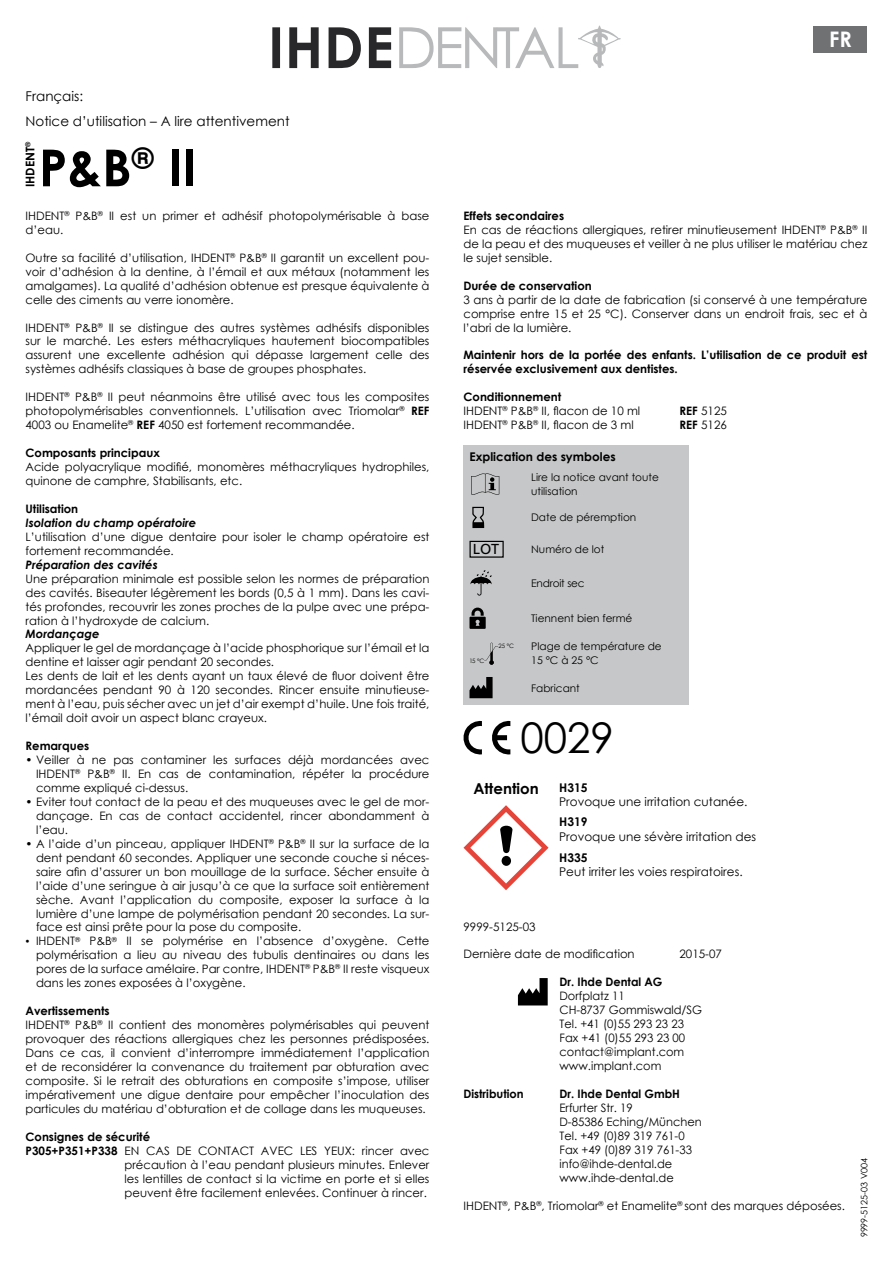
<style>
.page{position:relative;width:893px;height:1263px;background:#fff}
.page>*{position:absolute;margin:0;border:0;box-sizing:border-box;transform-origin:0 0}
.t1{font:700 51px "Century Gothic";color:#000}
.t2{font:42.15px "Century Gothic";color:#000}
.t3{font:700 21.45px "Century Gothic";color:#fff}
.t4{font:700 15px "Century Gothic";color:#000}
.t5{font:14.4px "Frutiger LT Std";color:#000}
.t6{font:13.5px/25.5px "Century Gothic";color:#000}
.t7{font:12px "Century Gothic";color:#000}
.t8{font:700 12px "Century Gothic";color:#000}
.t9{font:11.7px/14px "Century Gothic";color:#000}
.t10{font:700 11.7px/14px "Century Gothic";color:#000}
.t11{font:italic 700 11.7px "Century Gothic";color:#000}
.t12{font:10.5px/13.5px "Century Gothic";color:#000}
.t13{font:10.5px "Century Gothic";letter-spacing:-.02em;color:#000}
.t14{font:9px "Century Gothic";color:#000}
.t15{font:700 7.05px "Century Gothic";color:#000}
.t16{font:6px "Century Gothic";color:#000}
.s1{font-weight:700}
.s2{font-family:"Times New Roman"}
</style>
<div class="page">
<svg style="left:399px;top:26px;width:222px;height:42px"></svg>
<svg style="left:272px;top:27px;width:119px;height:41px"></svg>
<div style="left:463px;top:445px;width:226px;height:260px;background:#c6c7c8"></div>
<svg style="left:471px;top:473px;width:28px;height:22px"></svg>
<svg style="left:472px;top:507px;width:12px;height:21px"></svg>
<div style="left:469px;top:541px;width:35px;height:17px;border:1px solid #000"></div>
<svg style="left:470px;top:570px;width:22px;height:26px"></svg>
<svg style="left:469px;top:608px;width:17px;height:21px"></svg>
<svg style="left:484px;top:643px;width:14px;height:22px"></svg>
<svg style="left:469px;top:677px;width:24px;height:21px"></svg>
<svg style="left:518px;top:978px;width:30px;height:27px"></svg>
<div style="left:813px;top:26px;width:54px;height:27px;background:#707172"></div>
<svg style="left:463px;top:805px;width:86px;height:85px"></svg>
<svg style="left:463px;top:721px;width:19px;height:33px"></svg>
<svg style="left:492px;top:721px;width:18px;height:33px"></svg>
<p class="t6" style="left:26px;top:83px;width:266px">Français:<br>Notice d’utilisation – A lire attentivement</p>
<p class="t15" style="left:23px;top:147px;width:7px;rotate:-90deg">®</p>
<p class="t8" style="left:21px;top:187px;width:42px;rotate:-90deg">IHDENT</p>
<h1 class="t1" style="left:39px;top:129px;width:159px">P&amp;B<sup>®</sup> II</h1>
<p class="t9" style="left:26px;top:209px;width:405px">IHDENT<sup>®</sup> P&amp;B<sup>®</sup> II est un primer et adhésif photopolymérisable à base d’eau.</p>
<p class="t9" style="left:26px;top:250px;width:405px;text-align:justify">Outre sa facilité d’utilisation, IHDENT<sup>®</sup> P&amp;B<sup>®</sup> II garantit un excellent pou&shy;voir d’adhésion à la dentine, à l’émail et aux métaux (notamment les amalgames). La qualité d’adhésion obtenue est presque équivalente à celle des ciments au verre ionomère.</p>
<p class="t9" style="left:26px;top:320px;width:405px;text-align:justify">IHDENT<sup>®</sup> P&amp;B<sup>®</sup> II se distingue des autres systèmes adhésifs disponibles sur le marché. Les esters méthacryliques hautement biocompatibles assurent une excellente adhésion qui dépasse largement celle des systèmes adhésifs classiques à base de groupes phosphates.</p>
<p class="t9" style="left:26px;top:390px;width:405px;text-align:justify">IHDENT<sup>®</sup> P&amp;B<sup>®</sup> II peut néanmoins être utilisé avec tous les composites photopolymérisables conventionnels. L’utilisation avec Triomolar<sup>®</sup> <span class="s1">REF </span>4003 ou Enamelite<sup>®</sup> <span class="s1">REF</span> 4050 est fortement recommandée.</p>
<p class="t10" style="left:26px;top:445px;width:136px">Composants principaux</p>
<p class="t9" style="left:26px;top:460px;width:405px">Acide polyacrylique modifié, monomères méthacryliques hydrophiles, quinone de camphre, Stabilisants, etc.</p>
<p class="t10" style="left:26px;top:501px;width:54px">Utilisation</p>
<p class="t11" style="left:26px;top:514px;width:172px">Isolation du champ opératoire</p>
<p class="t9" style="left:26px;top:529px;width:405px">L’utilisation d’une digue dentaire pour isoler le champ opératoire est fortement recommandée.</p>
<p class="t11" style="left:26px;top:556px;width:134px">Préparation des cavités</p>
<p class="t9" style="left:26px;top:571px;width:405px;text-align:justify">Une préparation minimale est possible selon les normes de préparation des cavités. Biseauter légèrement les bords (0,5 à 1 mm). Dans les cavi&shy;tés profondes, recouvrir les zones proches de la pulpe avec une prépa&shy;ration à l’hydroxyde de calcium.</p>
<p class="t11" style="left:26px;top:625px;width:76px">Mordançage</p>
<p class="t9" style="left:26px;top:641px;width:405px">Appliquer le gel de mordançage à l’acide phosphorique sur l’émail et la dentine et laisser agir pendant 20 secondes.<br>Les dents de lait et les dents ayant un taux élevé de fluor doivent être mordancées pendant 90 à 120 secondes. Rincer ensuite minutieuse&shy;ment à l’eau, puis sécher avec un jet d’air exempt d’huile. Une fois traité, l’émail doit avoir un aspect blanc crayeux.</p>
<p class="t10" style="left:26px;top:738px;width:65px">Remarques</p>
<p class="t9" style="left:36px;top:753px;width:395px;text-align:justify;text-indent:-10px">• Veiller à ne pas contaminer les surfaces déjà mordancées avec IHDENT<sup>®</sup> P&amp;B<sup>®</sup> II. En cas de contamination, répéter la procédure comme expliqué ci-dessus.</p>
<p class="t9" style="left:36px;top:794px;width:395px;text-align:justify;text-indent:-10px">• Eviter tout contact de la peau et des muqueuses avec le gel de mor&shy;dançage. En cas de contact accidentel, rincer abondamment à l’eau.</p>
<p class="t9" style="left:36px;top:836px;width:395px;text-align:justify;text-indent:-10px">• A l’aide d’un pinceau, appliquer IHDENT<sup>®</sup> P&amp;B<sup>®</sup> II sur la surface de la dent pendant 60 secondes. Appliquer une seconde couche si néces&shy;saire afin d’assurer un bon mouillage de la surface. Sécher ensuite à l’aide d’une seringue à air jusqu’à ce que la surface soit entièrement sèche. Avant l’application du composite, exposer la surface à la lumière d’une lampe de polymérisation pendant 20 secondes. La sur&shy;face est ainsi prête pour la pose du composite.</p>
<p class="t9" style="left:36px;top:934px;width:395px;text-align:justify;text-indent:-10px"><span class="s2">•</span> IHDENT<sup>®</sup> P&amp;B<sup>®</sup> II se polymérise en l’absence d’oxygène. Cette polymérisation a lieu au niveau des tubulis dentinaires ou dans les pores de la surface amélaire. Par contre, IHDENT<sup>®</sup> P&amp;B<sup>®</sup> II reste visqueux dans les zones exposées à l’oxygène.</p>
<p class="t9" style="left:26px;top:1004px;width:405px"><span class="s1">Avertissements<br></span>IHDENT<sup>®</sup> P&amp;B<sup>®</sup> II contient des monomères polymérisables qui peuvent provoquer des réactions allergiques chez les personnes prédisposées.<br>Dans ce cas, il convient d’interrompre immédiatement l’application et de reconsidérer la convenance du traitement par obturation avec composite. Si le retrait des obturations en composite s’impose, utiliser impérativement une digue dentaire pour empêcher l’inoculation des particules du matériau d’obturation et de collage dans les muqueuses.</p>
<p class="t10" style="left:26px;top:1129px;width:126px">Consignes de sécurité</p>
<p class="t9" style="left:26px;top:1143px;width:405px"><span class="s1">P305+P351+P338</span> EN CAS DE CONTACT AVEC LES YEUX: rincer avec</p>
<p class="t9" style="left:125px;top:1157px;width:306px">précaution à l’eau pendant plusieurs minutes. Enlever</p>
<p class="t9" style="left:125px;top:1171px;width:306px">les lentilles de contact si la victime en porte et si elles</p>
<p class="t9" style="left:125px;top:1185px;width:304px">peuvent être facilement enlevées. Continuer à rincer.</p>
<h3 class="t3" style="left:829px;top:23px;width:24px">FR</h3>
<p class="t9" style="left:463px;top:209px;width:405px"><span class="s1">Effets secondaires<br></span>En cas de réactions allergiques, retirer minutieusement IHDENT<sup>®</sup> P&amp;B<sup>®</sup> II de la peau et des muqueuses et veiller à ne plus utiliser le matériau chez le sujet sensible.</p>
<p class="t10" style="left:463px;top:278px;width:130px">Durée de conservation</p>
<p class="t9" style="left:463px;top:292px;width:405px;text-align:justify">3 ans à partir de la date de fabrication (si conservé à une température comprise entre 15 et 25 °C). Conserver dans un endroit frais, sec et à l’abri de la lumière.</p>
<p class="t10" style="left:463px;top:348px;width:405px">Maintenir hors de la portée des enfants. L’utilisation de ce produit est réservée exclusivement aux dentistes.</p>
<p class="t9" style="left:463px;top:390px;width:178px"><span class="s1">Conditionnement<br></span>IHDENT<sup>®</sup> P&amp;B<sup>®</sup> II, flacon de 10 ml</p>
<p class="t9" style="left:679px;top:404px;width:49px"><span class="s1">REF</span> 5125</p>
<p class="t9" style="left:463px;top:418px;width:172px">IHDENT<sup>®</sup> P&amp;B<sup>®</sup> II, flacon de 3 ml</p>
<p class="t9" style="left:679px;top:418px;width:49px"><span class="s1">REF</span> 5126</p>
<p class="t8" style="left:469px;top:448px;width:148px">Explication des symboles</p>
<p class="t12" style="left:531px;top:471px;width:129px">Lire la notice avant toute utilisation</p>
<p class="t12" style="left:531px;top:511px;width:107px">Date de péremption</p>
<p class="t5" style="left:473px;top:541px;width:28px">LOT</p>
<p class="t12" style="left:531px;top:542px;width:75px">Numéro de lot</p>
<p class="t13" style="left:531px;top:576px;width:55px">Endroit sec</p>
<p class="t12" style="left:531px;top:611px;width:103px">Tiennent bien fermé</p>
<p class="t16" style="left:469px;top:656px;width:16px">15 °C</p>
<p class="t16" style="left:498px;top:641px;width:17px">25 °C</p>
<p class="t12" style="left:531px;top:639px;width:132px">Plage de température de<br>15 °C à 25 °C</p>
<p class="t12" style="left:531px;top:681px;width:50px">Fabricant</p>
<h2 class="t2" style="left:520px;top:708px;width:95px">0029</h2>
<p class="t4" style="left:473px;top:777px;width:67px">Attention</p>
<p class="t8" style="left:559px;top:778px;width:30px">H315</p>
<p class="t7" style="left:559px;top:793px;width:190px">Provoque une irritation cutanée.</p>
<p class="t8" style="left:559px;top:813px;width:30px">H319</p>
<p class="t7" style="left:559px;top:828px;width:199px">Provoque une sévère irritation des</p>
<p class="t8" style="left:559px;top:848px;width:30px">H335</p>
<p class="t7" style="left:559px;top:863px;width:185px">Peut irriter les voies respiratoires.</p>
<p class="t9" style="left:463px;top:919px;width:74px">9999-5125-03</p>
<p class="t9" style="left:463px;top:947px;width:173px">Dernière date de modification</p>
<p class="t9" style="left:679px;top:947px;width:44px">2015-07</p>
<p class="t10" style="left:559px;top:974px;width:104px">Dr. Ihde Dental AG</p>
<p class="t9" style="left:559px;top:989px;width:144px">Dorfplatz 11<br>CH-8737 Gommiswald/SG<br>Tel. +41 (0)55 293 23 23<br>Fax +41 (0)55 293 23 00 contact@implant.com www.implant.com</p>
<p class="t10" style="left:463px;top:1086px;width:62px">Distribution</p>
<p class="t10" style="left:559px;top:1086px;width:122px">Dr. Ihde Dental GmbH</p>
<p class="t9" style="left:559px;top:1100px;width:144px">Erfurter Str. 19<br>D-85386 Eching/München<br>Tel. +49 (0)89 319 761-0<br>Fax +49 (0)89 319 761-33 info@ihde-dental.de www.ihde-dental.de</p>
<p class="t9" style="left:463px;top:1198px;width:383px">IHDENT<sup>®</sup>, P&amp;B<sup>®</sup>, Triomolar<sup>®</sup> et Enamelite<sup>®</sup> sont des marques déposées.</p>
<p class="t14" style="left:858px;top:1237px;width:81px;rotate:-90deg">9999-5125-03 V004</p>
</div>
